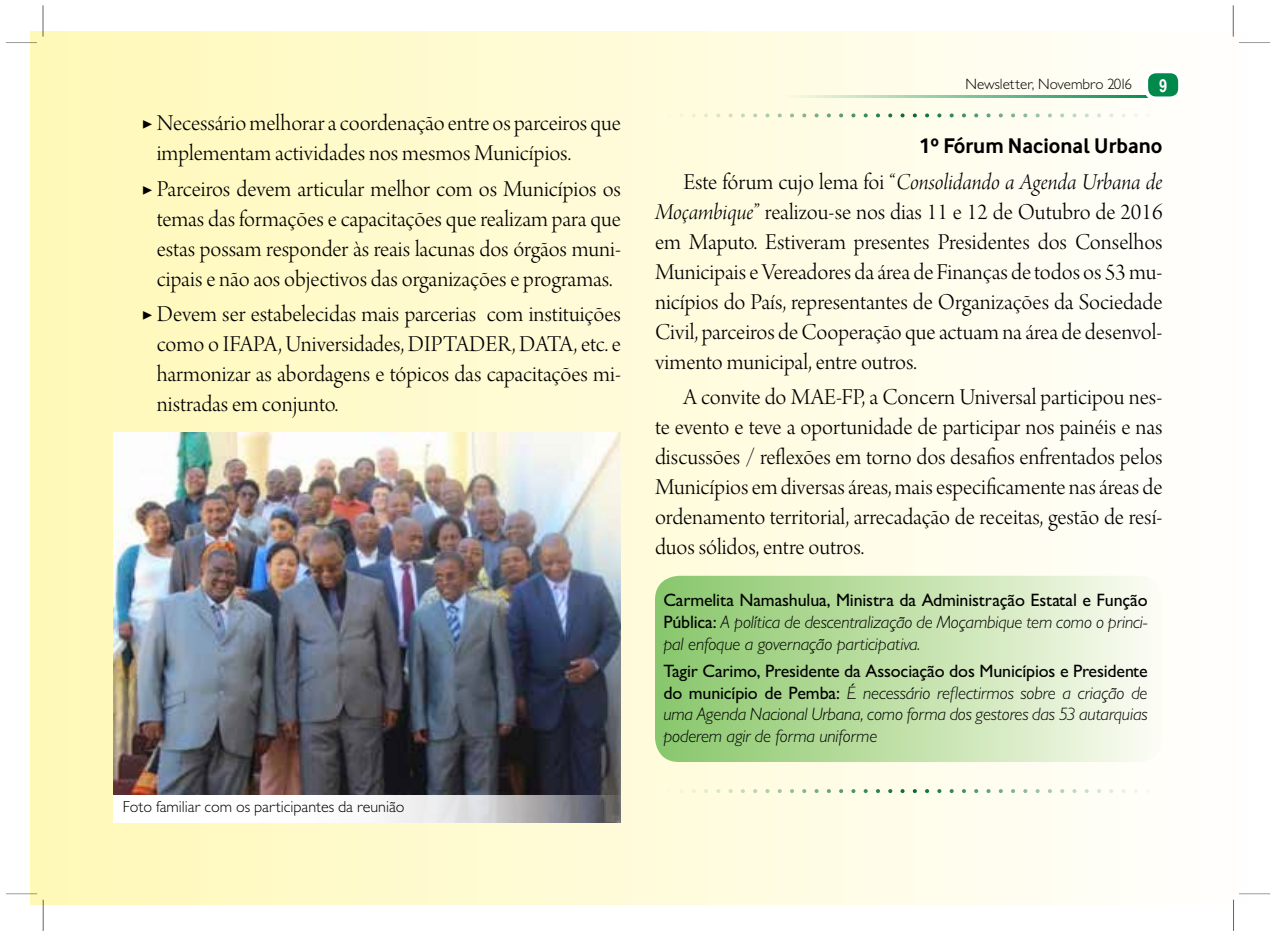
<style>
.page{position:relative;width:1276px;height:936px;background:#fff}
.page>*{position:absolute;margin:0;border:0;box-sizing:border-box;transform-origin:0 0}
.t1{font:24px/30px "Arno Pro Light Display";color:#000;text-align:justify}
.t2{font:24px "Arno Pro Light Italic Display";letter-spacing:-.005em;color:#000}
.t3{font:700 22px "Vodafone Rg";color:#000}
.t4{font:18px/21.6px "Classical Sans Light Ita DTC";letter-spacing:-.01em;color:#000}
.t5{font:18px "Classical Sans Medium DTC";letter-spacing:-.01em;color:#000}
.t6{font:700 18px "Arial Narrow";color:#fff}
.t7{font:16px "Classical Sans Light DTC";color:#000}
.t8{font:15px "Classical Sans Light DTC";color:#000}
.s1{font-family:"Arno Pro Light Display"}
.s2{font-family:"Arno Pro Light Italic Display"}
.s3{font-family:"Classical Sans Medium DTC"}
</style>
<div class="page">
<div style="left:30px;top:31px;width:1216px;height:873px;background:linear-gradient(to right,#fff9b8,#fffefe)"></div>
<hr style="left:43px;top:5px;width:1px;height:32px;background:#000">
<hr style="left:1233px;top:5px;width:1px;height:32px;background:#000">
<hr style="left:6px;top:42px;width:31px;height:1px;background:#000">
<hr style="left:1239px;top:42px;width:31px;height:1px;background:#000">
<hr style="left:1239px;top:893px;width:31px;height:1px;background:#000">
<hr style="left:1233px;top:899px;width:1px;height:31px;background:#000">
<hr style="left:43px;top:899px;width:1px;height:31px;background:#000">
<hr style="left:6px;top:893px;width:31px;height:1px;background:#000">
<hr style="left:785px;top:95px;width:378px;height:2px;background:#00894b">
<div style="left:1146px;top:71px;width:34px;height:27px;background:#00894b;border-radius:10px"></div>
<div style="left:1144px;top:69px;width:38px;height:31px;border:4px solid #fff;border-radius:10px"></div>
<div style="left:655px;top:575px;width:507px;height:187px;background:linear-gradient(to right,#88c668,#fdfcf2);border-radius:24px"></div>
<img style="left:113px;top:433px;width:508px;height:362px">
<svg style="left:113px;top:795px;width:508px;height:27px"></svg>
<svg style="left:669px;top:113px;width:489px;height:4px"></svg>
<svg style="left:669px;top:789px;width:489px;height:4px"></svg>
<p class="t1" style="left:157px;top:109px;width:466px;text-indent:-15px">▶ Necessário melhorar a coordenação entre os parceiros que implementam actividades nos mesmos Municípios.</p>
<p class="t1" style="left:157px;top:175px;width:466px;text-indent:-15px">▶ Parceiros devem articular melhor com os Municípios os temas das formações e capacitações que realizam para que estas possam responder às reais lacunas dos órgãos muni&shy;cipais e não aos objectivos das organizações e programas.</p>
<p class="t1" style="left:157px;top:301px;width:466px;text-indent:-15px">▶ Devem ser estabelecidas mais parcerias com instituições como o IFAPA, Universidades, DIPTADER, DATA, etc. e harmonizar as abordagens e tópicos das capacitações mi&shy;nistradas em conjunto.</p>
<p class="t7" style="left:123px;top:798px;width:283px">Foto familiar com os participantes da reunião</p>
<p class="t8" style="left:965px;top:76px;width:168px">Newsletter, Novembro 2016</p>
<p class="t6" style="left:1159px;top:72px;width:10px">9</p>
<p class="t3" style="left:919px;top:133px;width:245px">1º Fórum Nacional Urbano</p>
<p class="t2" style="left:683px;top:168px;width:480px"><span class="s1">Este fórum cujo lema foi “</span>Consolidando a Agenda Urbana de</p>
<p class="t1" style="left:655px;top:198px;width:509px"><span class="s2">Moçambique</span>” realizou-se nos dias 11 e 12 de Outubro de 2016 em Maputo. Estiveram presentes Presidentes dos Conselhos Municipais e Vereadores da área de Finanças de todos os 53 mu&shy;nicípios do País, representantes de Organizações da Sociedade Civil, parceiros de Cooperação que actuam na área de desenvol&shy;vimento municipal, entre outros.</p>
<p class="t1" style="left:655px;top:384px;width:509px;text-indent:28px">A convite do MAE-FP, a Concern Universal participou nes&shy;te evento e teve a oportunidade de participar nos painéis e nas discussões / reflexões em torno dos desafios enfrentados pelos Municípios em diversas áreas, mais especificamente nas áreas de ordenamento territorial, arrecadação de receitas, gestão de resí&shy;duos sólidos, entre outros.</p>
<p class="t5" style="left:663px;top:590px;width:486px">Carmelita Namashulua, Ministra da Administração Estatal e Função</p>
<p class="t4" style="left:663px;top:611px;width:486px"><span class="s3">Pública:</span> A política de descentralização de Moçambique tem como o princi&shy;pal enfoque a governação participativa.</p>
<p class="t5" style="left:663px;top:660px;width:486px">Tagir Carimo, Presidente da Associação dos Municípios e Presidente</p>
<p class="t4" style="left:663px;top:681px;width:486px;text-align:justify"><span class="s3">do município de Pemba:</span> É necessário reflectirmos sobre a criação de uma Agenda Nacional Urbana, como forma dos gestores das 53 autarquias poderem agir de forma uniforme</p>
</div>
